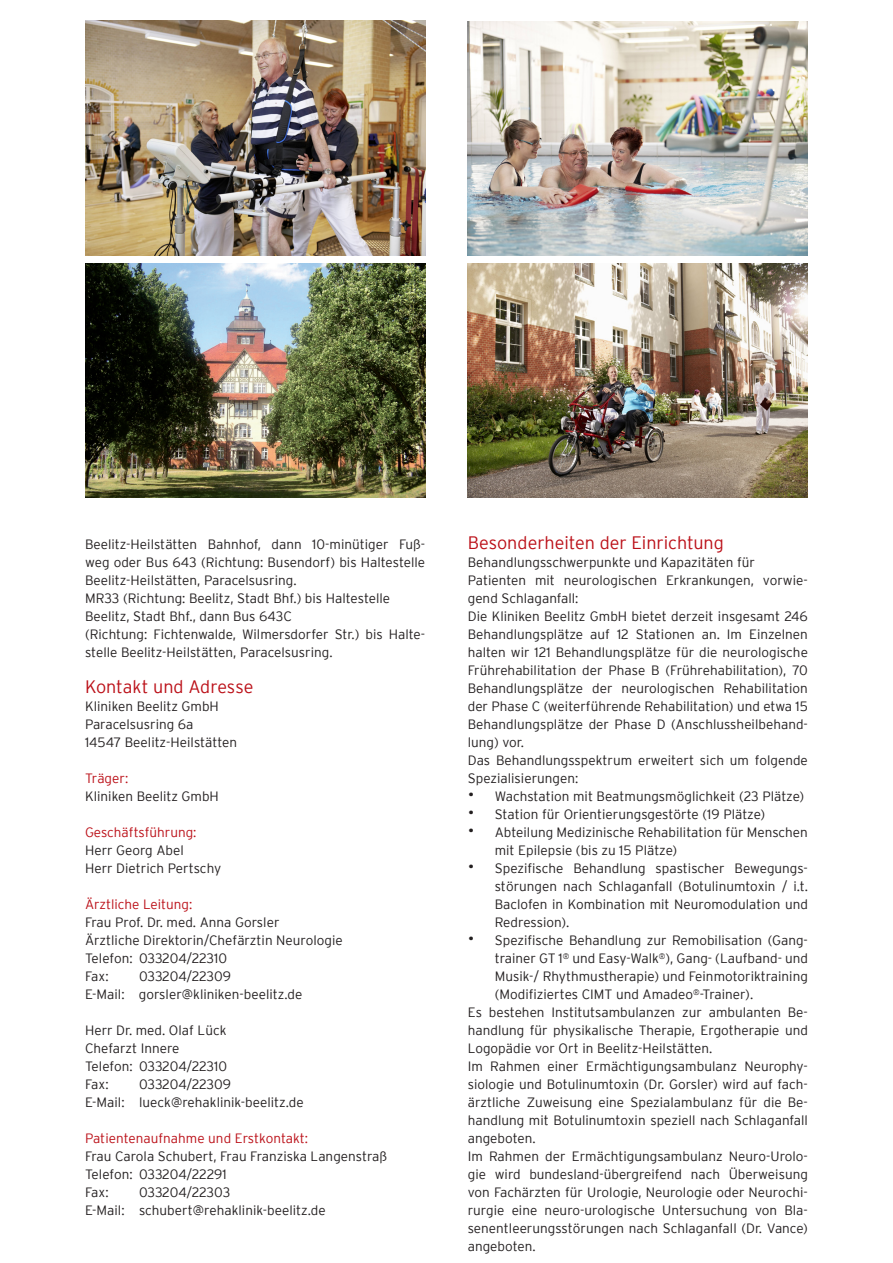
<style>
.page{position:relative;width:893px;height:1263px;background:#fff}
.page>*{position:absolute;margin:0;border:0;box-sizing:border-box;transform-origin:0 0}
.t1{font:300 18px "Interstate";letter-spacing:-.005em;color:#bb1018}
.t2{font:300 13.5px/18px "Interstate";color:#231f20;text-align:justify}
.t3{font:300 13.5px "Interstate";color:#bb1018}
.s1{font-size:18px}
</style>
<div class="page">
<img style="left:468px;top:21px;width:340px;height:234px">
<img style="left:85px;top:264px;width:340px;height:233px">
<img style="left:85px;top:21px;width:340px;height:234px">
<img style="left:468px;top:264px;width:340px;height:233px">
<p class="t2" style="left:85px;top:535px;width:342px">Beelitz-Heilstätten Bahnhof, dann 10-minütiger Fuß&shy;weg oder Bus 643 (Richtung: Busendorf) bis Haltestelle Beelitz-Heilstätten, Paracelsusring.</p>
<p class="t2" style="left:85px;top:589px;width:307px">MR33 (Richtung: Beelitz, Stadt Bhf.) bis Haltestelle</p>
<p class="t2" style="left:85px;top:607px;width:209px">Beelitz, Stadt Bhf., dann Bus 643C</p>
<p class="t2" style="left:85px;top:625px;width:342px">(Richtung: Fichtenwalde, Wilmersdorfer Str.) bis Halte&shy;stelle Beelitz-Heilstätten, Paracelsusring.</p>
<p class="t1" style="left:85px;top:677px;width:170px">Kontakt und Adresse</p>
<p class="t2" style="left:85px;top:697px;width:135px">Kliniken Beelitz GmbH</p>
<p class="t2" style="left:85px;top:715px;width:110px">Paracelsusring 6a</p>
<p class="t2" style="left:85px;top:733px;width:154px">14547 Beelitz-Heilstätten</p>
<p class="t3" style="left:85px;top:771px;width:45px">Träger:</p>
<p class="t2" style="left:85px;top:787px;width:135px">Kliniken Beelitz GmbH</p>
<p class="t3" style="left:85px;top:825px;width:113px">Geschäftsführung:</p>
<p class="t2" style="left:85px;top:841px;width:100px">Herr Georg Abel</p>
<p class="t2" style="left:85px;top:859px;width:138px">Herr Dietrich Pertschy</p>
<p class="t3" style="left:85px;top:897px;width:109px">Ärztliche Leitung:</p>
<p class="t2" style="left:85px;top:913px;width:196px">Frau Prof. Dr. med. Anna Gorsler</p>
<p class="t2" style="left:85px;top:931px;width:259px">Ärztliche Direktorin/Chefärztin Neurologie</p>
<p class="t2" style="left:85px;top:949px;width:143px">Telefon: 033204/22310</p>
<p class="t2" style="left:85px;top:967px;width:25px">Fax:</p>
<p class="t2" style="left:139px;top:967px;width:94px">033204/22309</p>
<p class="t2" style="left:85px;top:985px;width:219px">E-Mail: gorsler@kliniken-beelitz.de</p>
<p class="t2" style="left:85px;top:1021px;width:143px">Herr Dr. med. Olaf Lück</p>
<p class="t2" style="left:85px;top:1039px;width:96px">Chefarzt Innere</p>
<p class="t2" style="left:85px;top:1057px;width:143px">Telefon: 033204/22310</p>
<p class="t2" style="left:85px;top:1075px;width:25px">Fax:</p>
<p class="t2" style="left:139px;top:1075px;width:94px">033204/22309</p>
<p class="t2" style="left:85px;top:1093px;width:220px">E-Mail: lueck@rehaklinik-beelitz.de</p>
<p class="t3" style="left:85px;top:1131px;width:225px">Patientenaufnahme und Erstkontakt:</p>
<p class="t2" style="left:85px;top:1147px;width:304px">Frau Carola Schubert, Frau Franziska Langenstraß</p>
<p class="t2" style="left:85px;top:1165px;width:143px">Telefon: 033204/22291</p>
<p class="t2" style="left:85px;top:1183px;width:25px">Fax:</p>
<p class="t2" style="left:139px;top:1183px;width:93px">033204/22303</p>
<p class="t2" style="left:85px;top:1201px;width:242px">E-Mail: schubert@rehaklinik-beelitz.de</p>
<p class="t1" style="left:468px;top:533px;width:258px">Besonderheiten der Einrichtung</p>
<p class="t2" style="left:468px;top:553px;width:289px">Behandlungsschwerpunkte und Kapazitäten für</p>
<p class="t2" style="left:468px;top:571px;width:342px">Patienten mit neurologischen Erkrankungen, vorwie&shy;gend Schlaganfall:</p>
<p class="t2" style="left:468px;top:607px;width:342px">Die Kliniken Beelitz GmbH bietet derzeit insgesamt 246<br>Behandlungsplätze auf 12 Stationen an. Im Einzelnen halten wir 121 Behandlungsplätze für die neurologische Frührehabilitation der Phase B (Frührehabilitation), 70<br>Behandlungsplätze der neurologischen Rehabilitation der Phase C (weiterführende Rehabilitation) und etwa 15<br>Behandlungsplätze der Phase D (Anschlussheilbehand&shy;lung) vor.</p>
<p class="t2" style="left:468px;top:751px;width:342px">Das Behandlungsspektrum erweitert sich um folgende<br>Spezialisierungen:</p>
<p class="t2" style="left:468px;top:787px;width:338px"><span class="s1">•</span> Wachstation mit Beatmungsmöglichkeit (23 Plätze)</p>
<p class="t2" style="left:468px;top:805px;width:299px"><span class="s1">•</span> Station für Orientierungsgestörte (19 Plätze)</p>
<p class="t2" style="left:495px;top:823px;width:315px;text-indent:-27px"><span class="s1">•</span> Abteilung Medizinische Rehabilitation für Menschen mit Epilepsie (bis zu 15 Plätze)</p>
<p class="t2" style="left:495px;top:859px;width:315px;text-indent:-27px"><span class="s1">•</span> Spezifische Behandlung spastischer Bewegungs&shy;störungen nach Schlaganfall (Botulinumtoxin / i.t.<br>Baclofen in Kombination mit Neuromodulation und Redression).</p>
<p class="t2" style="left:495px;top:931px;width:315px;text-indent:-27px"><span class="s1">•</span> Spezifische Behandlung zur Remobilisation (Gang&shy;trainer GT 1<sup>®</sup> und Easy-Walk<sup>®</sup>), Gang- (Laufband- und Musik-/ Rhythmustherapie) und Feinmotoriktraining (Modifiziertes CIMT und Amadeo<sup>®</sup>-Trainer).</p>
<p class="t2" style="left:468px;top:1003px;width:342px">Es bestehen Institutsambulanzen zur ambulanten Be&shy;handlung für physikalische Therapie, Ergotherapie und Logopädie vor Ort in Beelitz-Heilstätten.</p>
<p class="t2" style="left:468px;top:1057px;width:342px">Im Rahmen einer Ermächtigungsambulanz Neurophy&shy;siologie und Botulinumtoxin (Dr. Gorsler) wird auf fach&shy;ärztliche Zuweisung eine Spezialambulanz für die Be&shy;handlung mit Botulinumtoxin speziell nach Schlaganfall angeboten.</p>
<p class="t2" style="left:468px;top:1147px;width:342px">Im Rahmen der Ermächtigungsambulanz Neuro-Urolo&shy;gie wird bundesland-übergreifend nach Überweisung von Fachärzten für Urologie, Neurologie oder Neurochi&shy;rurgie eine neuro-urologische Untersuchung von Bla&shy;senentleerungsstörungen nach Schlaganfall (Dr. Vance) angeboten.</p>
</div>
